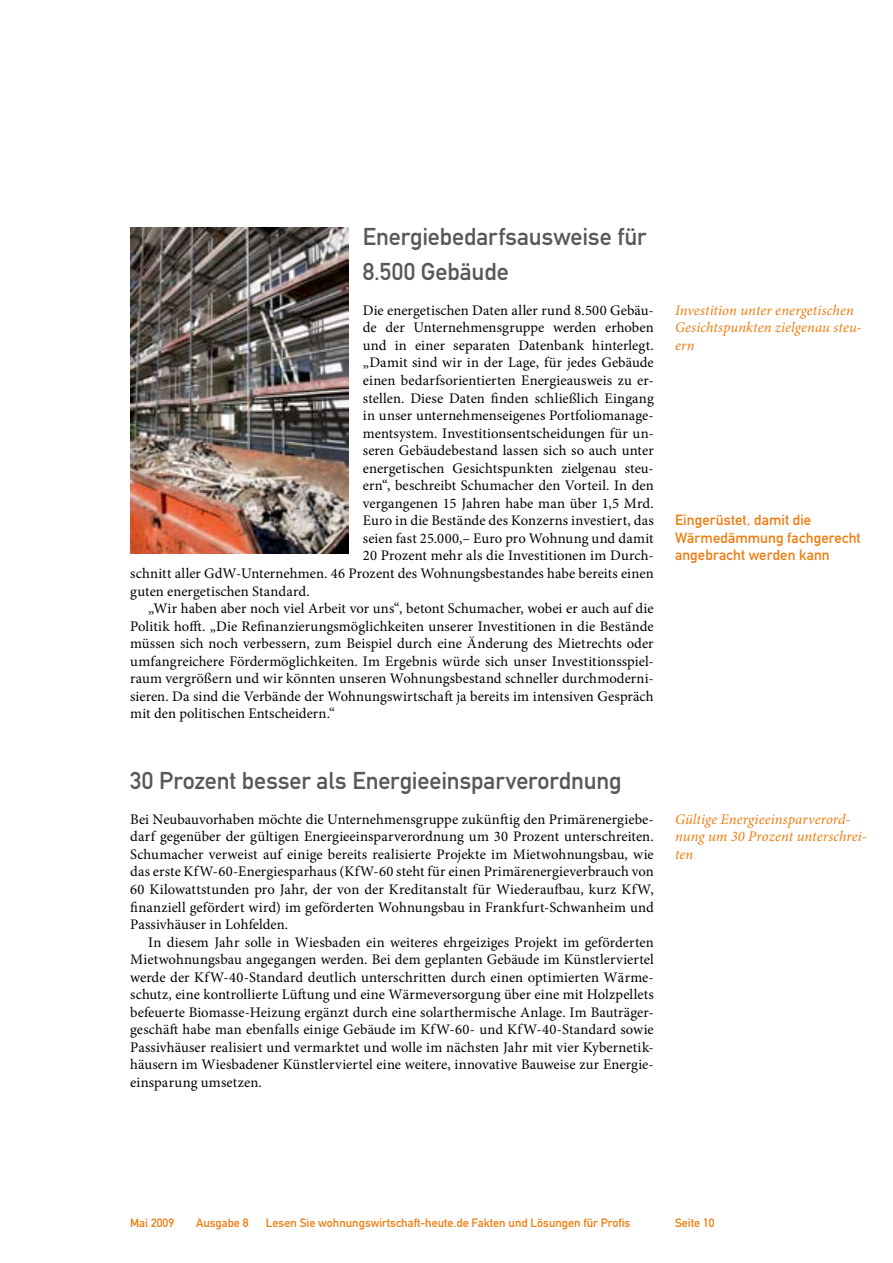
<style>
.page{position:relative;width:893px;height:1263px;background:#fff}
.page>*{position:absolute;margin:0;border:0;box-sizing:border-box;transform-origin:0 0}
.t1{font:24px/35.1px "DIN Mittelschrift";letter-spacing:-.005em;color:#595858}
.t2{font:14.7px/17.5px "Minion Pro";letter-spacing:.005em;color:#000;text-align:justify}
.t3{font:italic 14.7px/17.5px "Minion Pro";letter-spacing:.005em;color:#ee7d11}
.t4{font:14.7px/17.5px "DIN Mittelschrift";letter-spacing:.005em;color:#ee7d11}
.t5{font:12px "DIN Mittelschrift";color:#ee7d11}
</style>
<div class="page">
<img style="left:130px;top:227px;width:218px;height:327px">
<h1 class="t1" style="left:363px;top:219px;width:285px">Energiebedarfsausweise für<br>8.500 Gebäude</h1>
<p class="t2" style="left:363px;top:301px;width:292px">Die energetischen Daten aller rund 8.500 Gebäu-</p>
<p class="t2" style="left:363px;top:319px;width:292px">de der Unternehmensgruppe werden erhoben</p>
<p class="t2" style="left:363px;top:336px;width:292px">und in einer separaten Datenbank hinterlegt.</p>
<p class="t2" style="left:363px;top:354px;width:292px">„Damit sind wir in der Lage, für jedes Gebäude</p>
<p class="t2" style="left:363px;top:372px;width:292px">einen bedarfsorientierten Energieausweis zu er-</p>
<p class="t2" style="left:363px;top:389px;width:292px">stellen. Diese Daten finden schließlich Eingang</p>
<p class="t2" style="left:363px;top:407px;width:292px">in unser unternehmenseigenes Portfoliomanage-</p>
<p class="t2" style="left:363px;top:424px;width:292px">mentsystem. Investitionsentscheidungen für un-</p>
<p class="t2" style="left:363px;top:442px;width:292px">seren Gebäudebestand lassen sich so auch unter</p>
<p class="t2" style="left:363px;top:459px;width:292px">energetischen Gesichtspunkten zielgenau steu-</p>
<p class="t2" style="left:363px;top:477px;width:292px">ern“, beschreibt Schumacher den Vorteil. In den</p>
<p class="t2" style="left:363px;top:494px;width:292px">vergangenen 15 Jahren habe man über 1,5 Mrd.</p>
<p class="t2" style="left:363px;top:512px;width:292px">Euro in die Bestände des Konzerns investiert, das</p>
<p class="t2" style="left:363px;top:529px;width:292px">seien fast 25.000,– Euro pro Wohnung und damit</p>
<p class="t2" style="left:363px;top:547px;width:292px">20 Prozent mehr als die Investitionen im Durch-</p>
<p class="t2" style="left:130px;top:565px;width:525px">schnitt aller GdW-Unternehmen. 46 Prozent des Wohnungsbestandes habe bereits einen</p>
<p class="t2" style="left:130px;top:582px;width:181px">guten energetischen Standard.</p>
<p class="t2" style="left:148px;top:600px;width:507px">„Wir haben aber noch viel Arbeit vor uns“, betont Schumacher, wobei er auch auf die</p>
<p class="t2" style="left:130px;top:617px;width:525px">Politik hofft. „Die Refinanzierungsmöglichkeiten unserer Investitionen in die Bestände</p>
<p class="t2" style="left:130px;top:635px;width:525px">müssen sich noch verbessern, zum Beispiel durch eine Änderung des Mietrechts oder</p>
<p class="t2" style="left:130px;top:652px;width:525px">umfangreichere Fördermöglichkeiten. Im Ergebnis würde sich unser Investitionsspiel-</p>
<p class="t2" style="left:130px;top:670px;width:525px">raum vergrößern und wir könnten unseren Wohnungsbestand schneller durchmoderni-</p>
<p class="t2" style="left:130px;top:687px;width:525px">sieren. Da sind die Verbände der Wohnungswirtschaft ja bereits im intensiven Gespräch</p>
<p class="t2" style="left:130px;top:705px;width:206px">mit den politischen Entscheidern.“</p>
<h1 class="t1" style="left:130px;top:763px;width:493px">30 Prozent besser als Energieeinsparverordnung</h1>
<p class="t2" style="left:130px;top:810px;width:525px">Bei Neubauvorhaben möchte die Unternehmensgruppe zukünftig den Primärenergiebe&shy;darf gegenüber der gültigen Energieeinsparverordnung um 30 Prozent unterschreiten.<br>Schumacher verweist auf einige bereits realisierte Projekte im Mietwohnungsbau, wie das erste KfW-60-Energiesparhaus (KfW-60 steht für einen Primärenergieverbrauch von 60 Kilowattstunden pro Jahr, der von der Kreditanstalt für Wiederaufbau, kurz KfW, finanziell gefördert wird) im geförderten Wohnungsbau in Frankfurt-Schwanheim und Passivhäuser in Lohfelden.</p>
<p class="t2" style="left:130px;top:933px;width:525px;text-indent:18px">In diesem Jahr solle in Wiesbaden ein weiteres ehrgeiziges Projekt im geförderten Mietwohnungsbau angegangen werden. Bei dem geplanten Gebäude im Künstlerviertel werde der KfW-40-Standard deutlich unterschritten durch einen optimierten Wärme&shy;schutz, eine kontrollierte Lüftung und eine Wärmeversorgung über eine mit Holzpellets befeuerte Biomasse-Heizung ergänzt durch eine solarthermische Anlage. Im Bauträger&shy;geschäft habe man ebenfalls einige Gebäude im KfW-60- und KfW-40-Standard sowie Passivhäuser realisiert und vermarktet und wolle im nächsten Jahr mit vier Kybernetik&shy;häusern im Wiesbadener Künstlerviertel eine weitere, innovative Bauweise zur Energie&shy;einsparung umsetzen.</p>
<p class="t3" style="left:675px;top:301px;width:188px">Investition unter energetischen<br>Gesichtspunkten zielgenau steu&shy;ern</p>
<p class="t4" style="left:675px;top:511px;width:187px">Eingerüstet, damit die<br>Wärmedämmung fachgerecht angebracht werden kann</p>
<p class="t3" style="left:675px;top:810px;width:193px">Gültige Energieeinsparverord&shy;nung um 30 Prozent unterschrei&shy;ten</p>
<p class="t5" style="left:130px;top:1216px;width:45px">Mai 2009</p>
<p class="t5" style="left:196px;top:1216px;width:54px">Ausgabe 8</p>
<p class="t5" style="left:266px;top:1216px;width:366px">Lesen Sie wohnungswirtschaft-heute.de Fakten und Lösungen für Profis</p>
<p class="t5" style="left:675px;top:1216px;width:41px">Seite 10</p>
</div>
